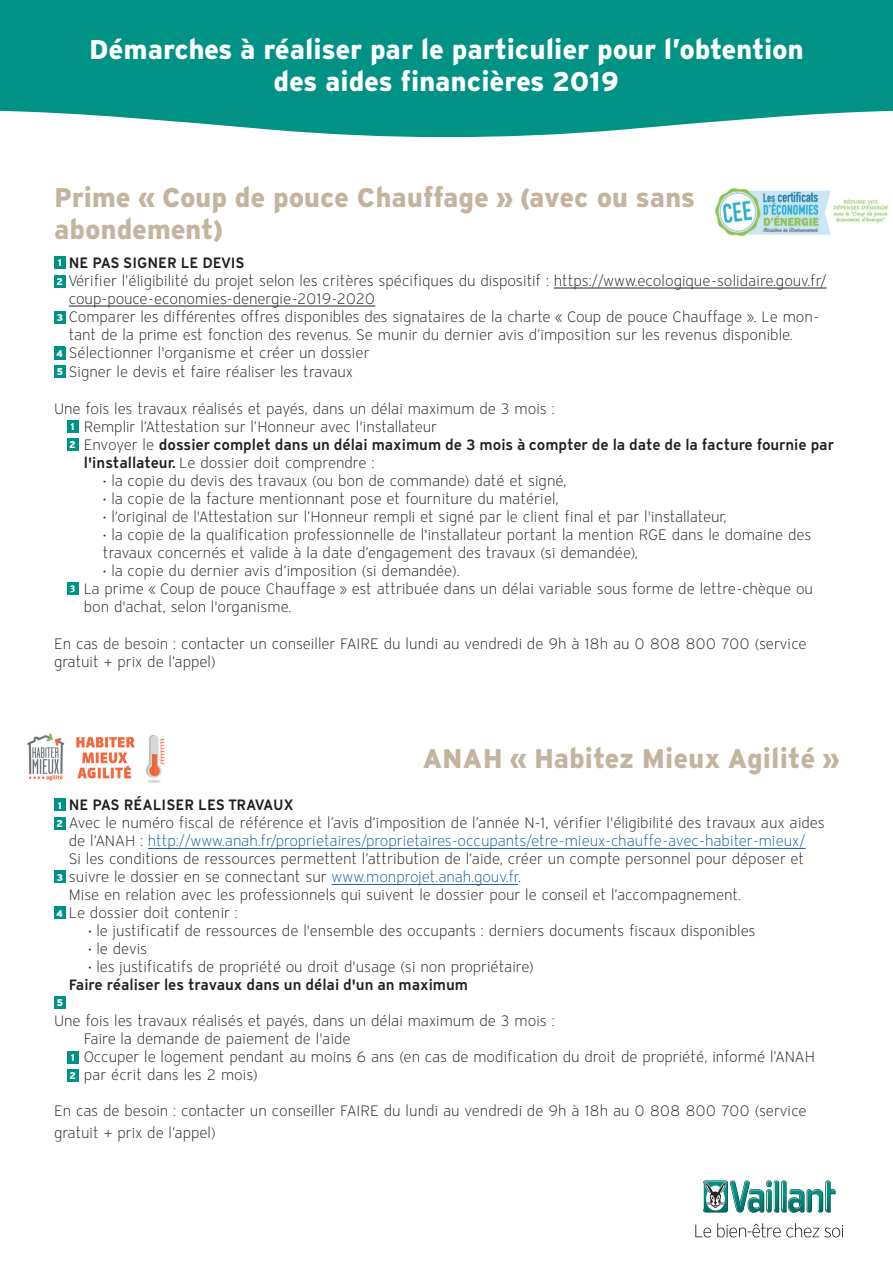
<style>
.page{position:relative;width:893px;height:1263px;background:#fff}
.page>*{position:absolute;margin:0;border:0;box-sizing:border-box;transform-origin:0 0}
.t1{font:800 27px/32.4px "Vaillant 12";letter-spacing:-.01em;color:#c3b4a0}
.t2{font:800 27px/32.4px "Vaillant 12";letter-spacing:-.005em;color:#fff;text-align:center}
.t3{font:300 15px/18px "Vaillant 12";color:#231f20}
.t4{font:600 15px "Vaillant 12";color:#231f20}
.t5{font:800 9.75px/18.5px "Vaillant 12";color:#fff}
.t6{font:700 9.75px "Meta Pro";color:#fff}
.s1{font-weight:600}
.s2{color:#175d9e}
</style>
<div class="page">
<svg style="left:0;top:0;width:893px;height:138px;background:#179d90"></svg>
<hr style="left:554px;top:288px;width:272px;height:1px;background:#231f20">
<hr style="left:69px;top:306px;width:306px;height:1px;background:#231f20">
<hr style="left:148px;top:848px;width:658px;height:1px;background:#175d9e">
<hr style="left:332px;top:884px;width:186px;height:1px;background:#175d9e">
<div style="left:54px;top:256px;width:12px;height:13px;background:#009385"></div>
<div style="left:54px;top:275px;width:12px;height:12px;background:#009385"></div>
<div style="left:54px;top:311px;width:12px;height:12px;background:#009385"></div>
<div style="left:54px;top:347px;width:12px;height:12px;background:#009385"></div>
<div style="left:54px;top:365px;width:12px;height:13px;background:#009385"></div>
<div style="left:67px;top:420px;width:12px;height:13px;background:#009385"></div>
<div style="left:67px;top:438px;width:12px;height:13px;background:#009385"></div>
<div style="left:67px;top:582px;width:12px;height:13px;background:#009385"></div>
<div style="left:54px;top:798px;width:12px;height:13px;background:#009385"></div>
<div style="left:54px;top:817px;width:12px;height:13px;background:#009385"></div>
<div style="left:54px;top:870px;width:12px;height:13px;background:#009385"></div>
<div style="left:54px;top:906px;width:12px;height:13px;background:#009385"></div>
<div style="left:54px;top:996px;width:12px;height:13px;background:#009385"></div>
<div style="left:67px;top:1051px;width:12px;height:12px;background:#009385"></div>
<div style="left:67px;top:1069px;width:12px;height:13px;background:#009385"></div>
<img style="left:714px;top:188px;width:175px;height:48px">
<img style="left:27px;top:733px;width:138px;height:50px">
<svg style="left:703px;top:1180px;width:25px;height:32px"></svg>
<svg style="left:704px;top:1180px;width:132px;height:33px"></svg>
<svg style="left:695px;top:1224px;width:16px;height:13px"></svg>
<svg style="left:717px;top:1223px;width:102px;height:14px"></svg>
<svg style="left:825px;top:1225px;width:18px;height:12px"></svg>
<h1 class="t2" style="left:89px;top:32px;width:716px">Démarches à réaliser par le particulier pour l’obtention des aides financières 2019</h1>
<h1 class="t1" style="left:54px;top:180px;width:643px">Prime « Coup de pouce Chauffage » (avec ou sans abondement)</h1>
<p class="t4" style="left:69px;top:253px;width:177px">NE PAS SIGNER LE DEVIS</p>
<p class="t3" style="left:69px;top:271px;width:759px">Vérifier l’éligibilité du projet selon les critères spécifiques du dispositif : https://www.ecologique-solidaire.gouv.fr/ coup-pouce-economies-denergie-2019-2020<br>Comparer les différentes offres disponibles des signataires de la charte « Coup de pouce Chauffage ». Le mon&shy;tant de la prime est fonction des revenus. Se munir du dernier avis d’imposition sur les revenus disponible.<br>Sélectionner l'organisme et créer un dossier<br>Signer le devis et faire réaliser les travaux</p>
<p class="t3" style="left:84px;top:399px;width:752px;text-indent:-30px">Une fois les travaux réalisés et payés, dans un délai maximum de 3 mois :<br>Remplir l’Attestation sur l’Honneur avec l'installateur<br>Envoyer le <span class="s1">dossier complet dans un délai maximum de 3 mois à compter de la date de la facture fournie par l'installateur.</span> Le dossier doit comprendre :</p>
<p class="t3" style="left:103px;top:471px;width:465px">• la copie du devis des travaux (ou bon de commande) daté et signé,</p>
<p class="t3" style="left:103px;top:489px;width:457px">• la copie de la facture mentionnant pose et fourniture du matériel,</p>
<p class="t3" style="left:103px;top:507px;width:625px">• l’original de l'Attestation sur l’Honneur rempli et signé par le client final et par l'installateur,</p>
<p class="t3" style="left:103px;top:525px;width:710px">• la copie de la qualification professionnelle de l'installateur portant la mention RGE dans le domaine des travaux concernés et valide à la date d’engagement des travaux (si demandée),</p>
<p class="t3" style="left:84px;top:561px;width:731px;text-indent:19px">• la copie du dernier avis d’imposition (si demandée).<br>La prime « Coup de pouce Chauffage » est attribuée dans un délai variable sous forme de lettre-chèque ou bon d'achat, selon l'organisme.</p>
<p class="t3" style="left:54px;top:634px;width:754px">En cas de besoin : contacter un conseiller FAIRE du lundi au vendredi de 9h à 18h au 0 808 800 700 (service gratuit + prix de l’appel)</p>
<p class="t5" style="left:56px;top:253px;width:8px">1<br>2</p>
<p class="t5" style="left:56px;top:308px;width:8px">3</p>
<p class="t5" style="left:56px;top:344px;width:9px">4<br>5</p>
<p class="t5" style="left:69px;top:417px;width:8px">1<br>2</p>
<p class="t6" style="left:70px;top:581px;width:7px">3</p>
<h1 class="t1" style="left:422px;top:742px;width:418px">ANAH « Habitez Mieux Agilité »</h1>
<p class="t4" style="left:69px;top:795px;width:226px">NE PAS RÉALISER LES TRAVAUX</p>
<p class="t3" style="left:69px;top:814px;width:757px">Avec le numéro fiscal de référence et l’avis d’imposition de l’année N-1, vérifier l'éligibilité des travaux aux aides de l’ANAH : <span class="s2">http://www.anah.fr/proprietaires/proprietaires-occupants/etre-mieux-chauffe-avec-habiter-mieux/<br></span>Si les conditions de ressources permettent l’attribution de l’aide, créer un compte personnel pour déposer et suivre le dossier en se connectant sur <span class="s2">www.monprojet.anah.gouv.fr</span>.<br>Mise en relation avec les professionnels qui suivent le dossier pour le conseil et l’accompagnement.<br>Le dossier doit contenir :</p>
<p class="t3" style="left:88px;top:922px;width:669px">• le justificatif de ressources de l'ensemble des occupants : derniers documents fiscaux disponibles</p>
<p class="t3" style="left:88px;top:940px;width:61px">• le devis</p>
<p class="t3" style="left:88px;top:958px;width:447px">• les justificatifs de propriété ou droit d'usage (si non propriétaire)</p>
<p class="t4" style="left:69px;top:975px;width:401px">Faire réaliser les travaux dans un délai d'un an maximum</p>
<p class="t3" style="left:84px;top:1012px;width:733px;text-indent:-30px">Une fois les travaux réalisés et payés, dans un délai maximum de 3 mois :<br>Faire la demande de paiement de l'aide<br>Occuper le logement pendant au moins 6 ans (en cas de modification du droit de propriété, informé l’ANAH par écrit dans les 2 mois)</p>
<p class="t3" style="left:54px;top:1100px;width:754px;line-height:21.6px">En cas de besoin : contacter un conseiller FAIRE du lundi au vendredi de 9h à 18h au 0 808 800 700 (service gratuit + prix de l’appel)</p>
<p class="t5" style="left:56px;top:796px;width:8px">1<br>2</p>
<p class="t5" style="left:56px;top:868px;width:8px">3</p>
<p class="t5" style="left:56px;top:904px;width:9px">4</p>
<p class="t5" style="left:56px;top:993px;width:8px">5</p>
<p class="t5" style="left:69px;top:1048px;width:8px">1<br>2</p>
</div>
